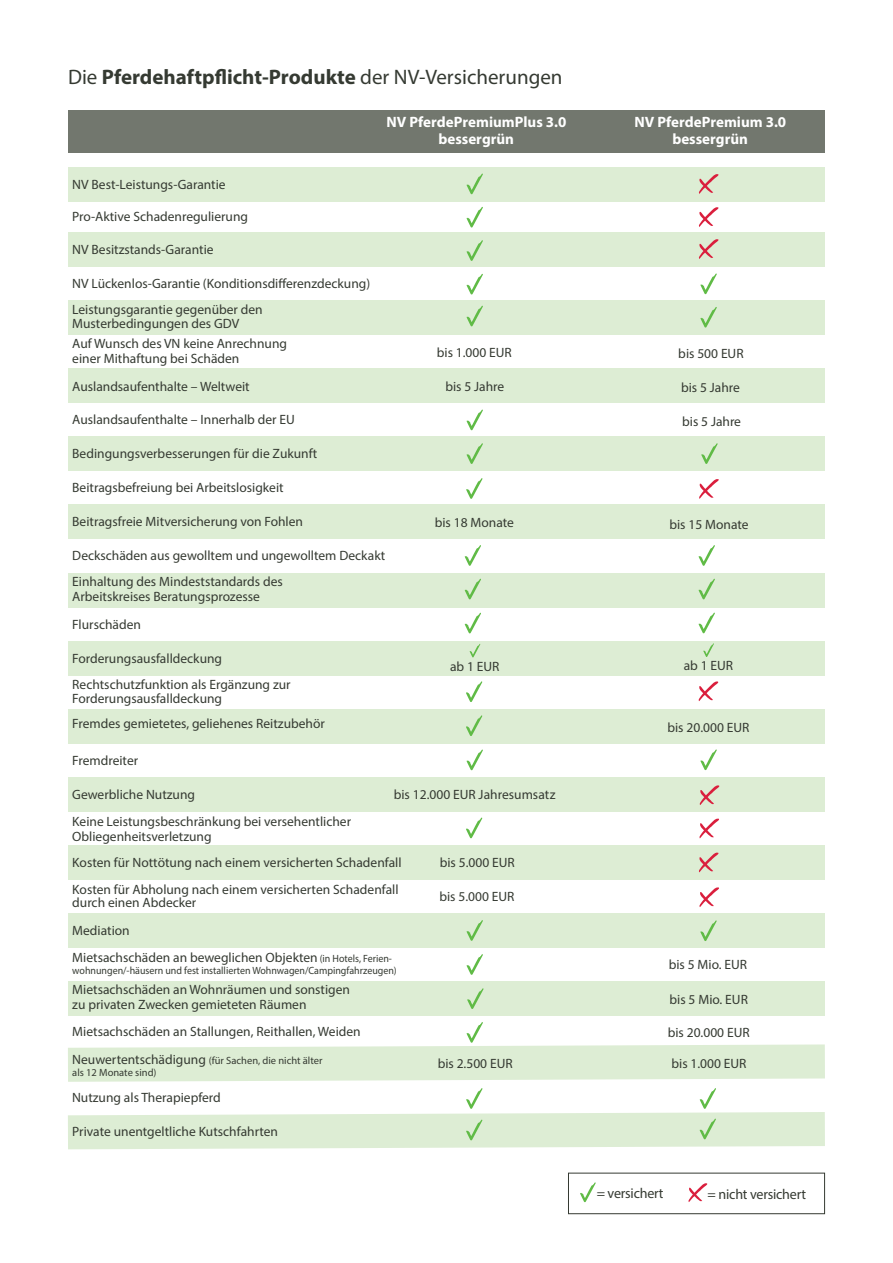
<style>
.page{position:relative;width:893px;height:1263px;background:#fff}
.page>*{position:absolute;margin:0;border:0;box-sizing:border-box;transform-origin:0 0}
.t1{font:700 21px "Myriad Pro";color:#353a32}
.t2{font:700 15px/17.2px "Myriad Pro";color:#fff;text-align:center}
.t3{font:14.4px "Myriad Pro";letter-spacing:-.015em;color:#353a32}
.t4{font:13.5px/15px "Myriad Pro";color:#353a32}
.t5{font:10.5px "Myriad Pro";color:#353a32;scale:.95 1}
.t6{font:10.5px/12.8px "Myriad Pro";color:#353a32}
.s1{font-weight:400}
.s2{font-size:10.5px}
.s3{font-size:13.5px}
</style>
<div class="page">
<div style="left:68px;top:111px;width:757px;height:42px;background:#72776e"></div>
<div style="left:68px;top:168px;width:757px;height:34px;background:#ddedd4"></div>
<svg style="left:467px;top:174px;width:16px;height:20px"></svg>
<svg style="left:699px;top:174px;width:19px;height:20px"></svg>
<div style="left:68px;top:233px;width:757px;height:34px;background:#ddedd4"></div>
<div style="left:68px;top:301px;width:757px;height:34px;background:#ddedd4"></div>
<div style="left:68px;top:369px;width:757px;height:34px;background:#ddedd4"></div>
<div style="left:68px;top:437px;width:757px;height:34px;background:#ddedd4"></div>
<div style="left:68px;top:505px;width:757px;height:34px;background:#ddedd4"></div>
<div style="left:68px;top:573px;width:757px;height:34px;background:#ddedd4"></div>
<div style="left:68px;top:641px;width:757px;height:34px;background:#ddedd4"></div>
<div style="left:68px;top:709px;width:757px;height:34px;background:#ddedd4"></div>
<div style="left:68px;top:777px;width:757px;height:34px;background:#ddedd4"></div>
<div style="left:68px;top:845px;width:757px;height:34px;background:#ddedd4"></div>
<div style="left:68px;top:913px;width:757px;height:34px;background:#ddedd4"></div>
<svg style="left:465px;top:579px;width:16px;height:20px"></svg>
<div style="left:68px;top:981px;width:757px;height:34px;background:#ddedd4"></div>
<svg style="left:467px;top:240px;width:16px;height:21px"></svg>
<svg style="left:467px;top:274px;width:16px;height:20px"></svg>
<svg style="left:467px;top:443px;width:16px;height:21px"></svg>
<svg style="left:699px;top:207px;width:19px;height:20px"></svg>
<svg style="left:700px;top:274px;width:17px;height:20px"></svg>
<svg style="left:701px;top:443px;width:17px;height:21px"></svg>
<svg style="left:699px;top:479px;width:20px;height:20px"></svg>
<svg style="left:699px;top:579px;width:16px;height:20px"></svg>
<svg style="left:700px;top:785px;width:19px;height:20px"></svg>
<svg style="left:699px;top:819px;width:20px;height:19px"></svg>
<svg style="left:699px;top:887px;width:20px;height:20px"></svg>
<svg style="left:699px;top:852px;width:19px;height:20px"></svg>
<svg style="left:699px;top:681px;width:19px;height:20px"></svg>
<svg style="left:467px;top:750px;width:16px;height:20px"></svg>
<svg style="left:700px;top:749px;width:17px;height:21px"></svg>
<svg style="left:466px;top:478px;width:17px;height:21px"></svg>
<svg style="left:465px;top:545px;width:16px;height:21px"></svg>
<svg style="left:699px;top:545px;width:16px;height:21px"></svg>
<svg style="left:465px;top:613px;width:16px;height:20px"></svg>
<svg style="left:699px;top:613px;width:16px;height:20px"></svg>
<svg style="left:466px;top:681px;width:16px;height:21px"></svg>
<svg style="left:466px;top:715px;width:16px;height:21px"></svg>
<svg style="left:467px;top:988px;width:17px;height:21px"></svg>
<svg style="left:467px;top:920px;width:16px;height:21px"></svg>
<svg style="left:467px;top:954px;width:16px;height:21px"></svg>
<svg style="left:68px;top:1022px;width:757px;height:60px"></svg>
<svg style="left:466px;top:818px;width:16px;height:20px"></svg>
<svg style="left:700px;top:920px;width:17px;height:21px"></svg>
<svg style="left:688px;top:1183px;width:19px;height:19px"></svg>
<svg style="left:580px;top:1182px;width:16px;height:20px"></svg>
<div style="left:568px;top:1173px;width:257px;height:41px;border:1px solid #353a32"></div>
<svg style="left:470px;top:644px;width:10px;height:13px"></svg>
<svg style="left:467px;top:410px;width:16px;height:20px"></svg>
<svg style="left:703px;top:643px;width:11px;height:14px"></svg>
<svg style="left:68px;top:1088px;width:757px;height:61px"></svg>
<svg style="left:467px;top:306px;width:16px;height:20px"></svg>
<svg style="left:700px;top:307px;width:17px;height:21px"></svg>
<svg style="left:467px;top:207px;width:16px;height:20px"></svg>
<svg style="left:699px;top:239px;width:19px;height:20px"></svg>
<p class="t1" style="left:68px;top:63px;width:496px"><span class="s1">Die</span> Pferdehaftpflicht-Produkte <span class="s1">der NV-Versicherungen</span></p>
<p class="t4" style="left:72px;top:176px;width:155px">NV Best-Leistungs-Garantie</p>
<p class="t4" style="left:72px;top:209px;width:177px">Pro-Aktive Schadenregulierung</p>
<p class="t4" style="left:72px;top:242px;width:143px">NV Besitzstands-Garantie</p>
<p class="t4" style="left:72px;top:276px;width:299px">NV Lückenlos-Garantie (Konditionsdifferenzdeckung)</p>
<p class="t4" style="left:72px;top:302px;width:192px;line-height:14.2px">Leistungsgarantie gegenüber den<br>Musterbedingungen des GDV</p>
<p class="t2" style="left:387px;top:113px;width:181px">NV PferdePremiumPlus 3.0 bessergrün</p>
<p class="t2" style="left:634px;top:113px;width:153px">NV PferdePremium 3.0 bessergrün</p>
<p class="t4" style="left:72px;top:336px;width:216px">Auf Wunsch des VN keine Anrechnung einer Mithaftung bei Schäden</p>
<p class="t4" style="left:72px;top:378px;width:179px">Auslandsaufenthalte – Weltweit</p>
<p class="t4" style="left:72px;top:412px;width:224px">Auslandsaufenthalte – Innerhalb der EU</p>
<p class="t4" style="left:72px;top:446px;width:247px">Bedingungsverbesserungen für die Zukunft</p>
<p class="t4" style="left:72px;top:480px;width:213px">Beitragsbefreiung bei Arbeitslosigkeit</p>
<p class="t4" style="left:72px;top:514px;width:232px">Beitragsfreie Mitversicherung von Fohlen</p>
<p class="t4" style="left:72px;top:548px;width:314px">Deckschäden aus gewolltem und ungewolltem Deckakt</p>
<p class="t4" style="left:72px;top:574px;width:212px">Einhaltung des Mindeststandards des<br>Arbeitskreises Beratungsprozesse</p>
<p class="t4" style="left:72px;top:617px;width:70px">Flurschäden</p>
<p class="t4" style="left:72px;top:651px;width:151px">Forderungsausfalldeckung</p>
<p class="t4" style="left:72px;top:678px;width:220px;line-height:13.5px">Rechtschutzfunktion als Ergänzung zur<br>Forderungsausfalldeckung</p>
<p class="t4" style="left:72px;top:715px;width:254px">Fremdes gemietetes, geliehenes Reitzubehör</p>
<p class="t4" style="left:72px;top:752px;width:67px">Fremdreiter</p>
<p class="t4" style="left:72px;top:786px;width:124px">Gewerbliche Nutzung</p>
<p class="t4" style="left:72px;top:814px;width:280px">Keine Leistungsbeschränkung bei versehentlicher<br>Obliegenheitsverletzung</p>
<p class="t4" style="left:437px;top:345px;width:77px">bis 1.000 EUR</p>
<p class="t4" style="left:445px;top:379px;width:60px">bis 5 Jahre</p>
<p class="t4" style="left:435px;top:515px;width:81px">bis 18 Monate</p>
<p class="t4" style="left:678px;top:346px;width:67px">bis 500 EUR</p>
<p class="t4" style="left:681px;top:380px;width:60px">bis 5 Jahre</p>
<p class="t4" style="left:682px;top:414px;width:60px">bis 5 Jahre</p>
<p class="t4" style="left:669px;top:516px;width:81px">bis 15 Monate</p>
<p class="t4" style="left:450px;top:658px;width:51px">ab 1 EUR</p>
<p class="t4" style="left:684px;top:658px;width:51px">ab 1 EUR</p>
<p class="t4" style="left:394px;top:787px;width:163px">bis 12.000 EUR Jahresumsatz</p>
<p class="t4" style="left:667px;top:719px;width:83px">bis 20.000 EUR</p>
<p class="t4" style="left:72px;top:855px;width:331px">Kosten für Nottötung nach einem versicherten Schadenfall</p>
<p class="t4" style="left:440px;top:855px;width:77px">bis 5.000 EUR</p>
<p class="t4" style="left:72px;top:882px;width:328px;line-height:13.5px">Kosten für Abholung nach einem versicherten Schadenfall durch einen Abdecker</p>
<p class="t4" style="left:72px;top:922px;width:59px">Mediation</p>
<p class="t4" style="left:72px;top:950px;width:321px">Mietsachschäden an beweglichen Objekten <span class="s2">(in Hotels, Ferien-</span></p>
<p class="t5" style="left:72px;top:964px;width:343px">wohnungen/-häusern und fest installierten Wohnwagen/Campingfahrzeugen)</p>
<p class="t4" style="left:72px;top:982px;width:279px">Mietsachschäden an Wohnräumen und sonstigen</p>
<p class="t4" style="left:72px;top:997px;width:236px">zu privaten Zwecken gemieteten Räumen</p>
<p class="t4" style="left:72px;top:1024px;width:290px">Mietsachschäden an Stallungen, Reithallen, Weiden</p>
<p class="t6" style="left:72px;top:1053px;width:252px"><span class="s3">Neuwertentschädigung</span> (für Sachen, die nicht älter als 12 Monate sind)</p>
<p class="t4" style="left:72px;top:1090px;width:150px">Nutzung als Therapiepferd</p>
<p class="t4" style="left:72px;top:1124px;width:207px">Private unentgeltliche Kutschfahrten</p>
<p class="t4" style="left:439px;top:889px;width:77px">bis 5.000 EUR</p>
<p class="t4" style="left:438px;top:1056px;width:77px">bis 2.500 EUR</p>
<p class="t4" style="left:669px;top:957px;width:80px">bis 5 Mio. EUR</p>
<p class="t4" style="left:669px;top:992px;width:80px">bis 5 Mio. EUR</p>
<p class="t4" style="left:668px;top:1025px;width:83px">bis 20.000 EUR</p>
<p class="t4" style="left:671px;top:1056px;width:77px">bis 1.000 EUR</p>
<p class="t3" style="left:597px;top:1184px;width:68px">= versichert</p>
<p class="t3" style="left:708px;top:1185px;width:100px">= nicht versichert</p>
</div>
